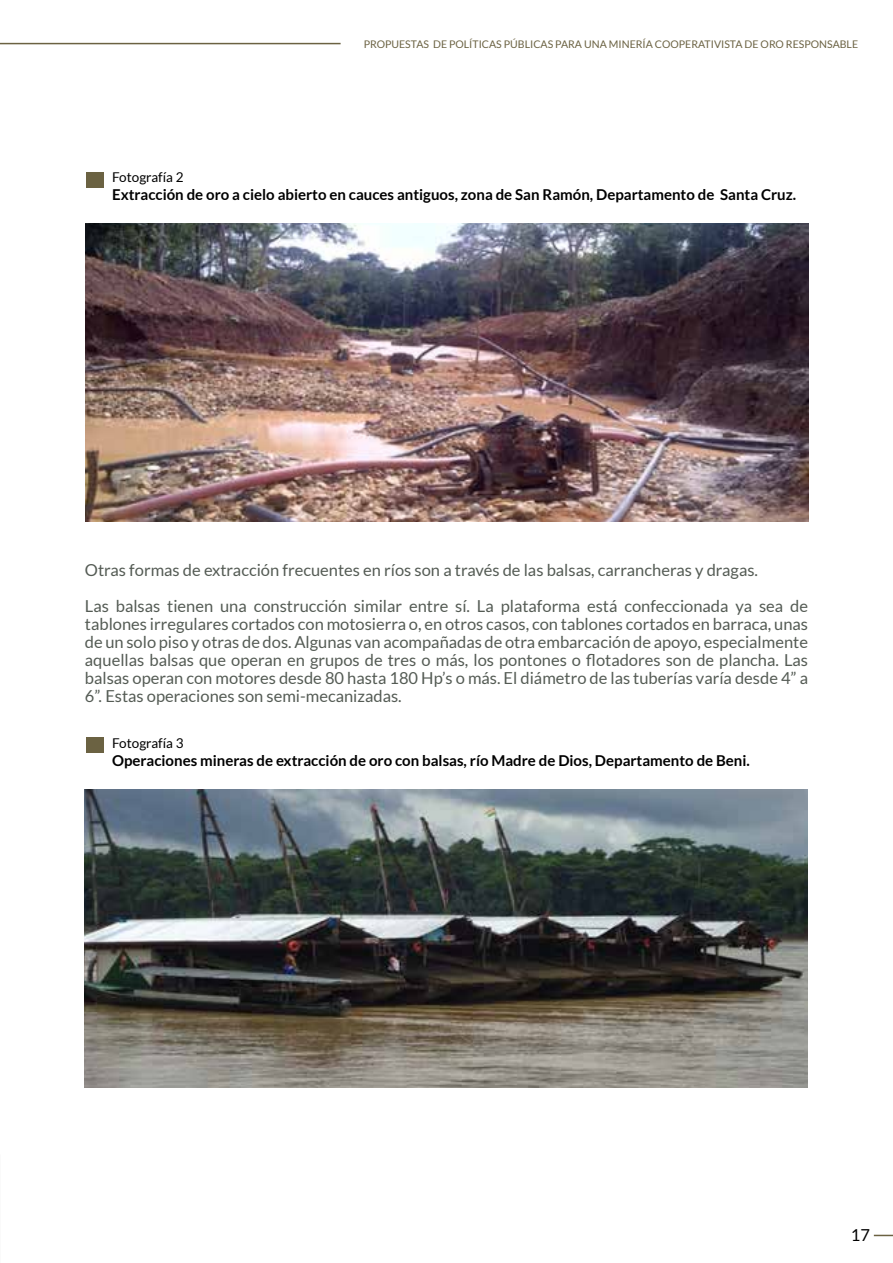
<style>
.page{position:relative;width:893px;height:1263px;background:#fff}
.page>*{position:absolute;margin:0;border:0;box-sizing:border-box;transform-origin:0 0}
.t1{font:16.5px/18px "Lato";color:#545b54}
.t2{font:16.5px "Lato";color:#000}
.t3{font:700 15px "Lato";color:#000}
.t4{font:13.5px "Lato";color:#000}
.t5{font:10.5px "Lato";color:#6b6242}
</style>
<div class="page">
<img style="left:86px;top:223px;width:722px;height:299px">
<img style="left:85px;top:789px;width:723px;height:298px">
<div style="left:86px;top:172px;width:18px;height:16px;background:#6b6242"></div>
<div style="left:86px;top:737px;width:18px;height:16px;background:#6b6242"></div>
<hr style="left:0;top:43px;width:341px;height:1px;background:#6b6242">
<svg style="left:874px;top:1235px;width:19px;height:1px"></svg>
<p class="t5" style="left:364px;top:38px;width:496px">PROPUESTAS DE POLÍTICAS PÚBLICAS PARA UNA MINERÍA COOPERATIVISTA DE ORO RESPONSABLE</p>
<p class="t4" style="left:112px;top:170px;width:73px">Fotografía 2</p>
<p class="t3" style="left:112px;top:186px;width:686px">Extracción de oro a cielo abierto en cauces antiguos, zona de San Ramón, Departamento de Santa Cruz.</p>
<p class="t1" style="left:85px;top:552px;width:725px;line-height:36px">Otras formas de extracción frecuentes en ríos son a través de las balsas, carrancheras y dragas.<br>Las balsas tienen una construcción similar entre sí. La plataforma está confeccionada ya sea de</p>
<p class="t1" style="left:85px;top:615px;width:725px;text-align:justify">tablones irregulares cortados con motosierra o, en otros casos, con tablones cortados en barraca, unas de un solo piso y otras de dos. Algunas van acompañadas de otra embarcación de apoyo, especialmente aquellas balsas que operan en grupos de tres o más, los pontones o flotadores son de plancha. Las balsas operan con motores desde 80 hasta 180 Hp’s o más. El diámetro de las tuberías varía desde 4” a 6”. Estas operaciones son semi-mecanizadas.</p>
<p class="t4" style="left:112px;top:735px;width:73px">Fotografía 3</p>
<p class="t3" style="left:112px;top:752px;width:639px">Operaciones mineras de extracción de oro con balsas, río Madre de Dios, Departamento de Beni.</p>
<p class="t2" style="left:851px;top:1226px;width:21px">17</p>
</div>
